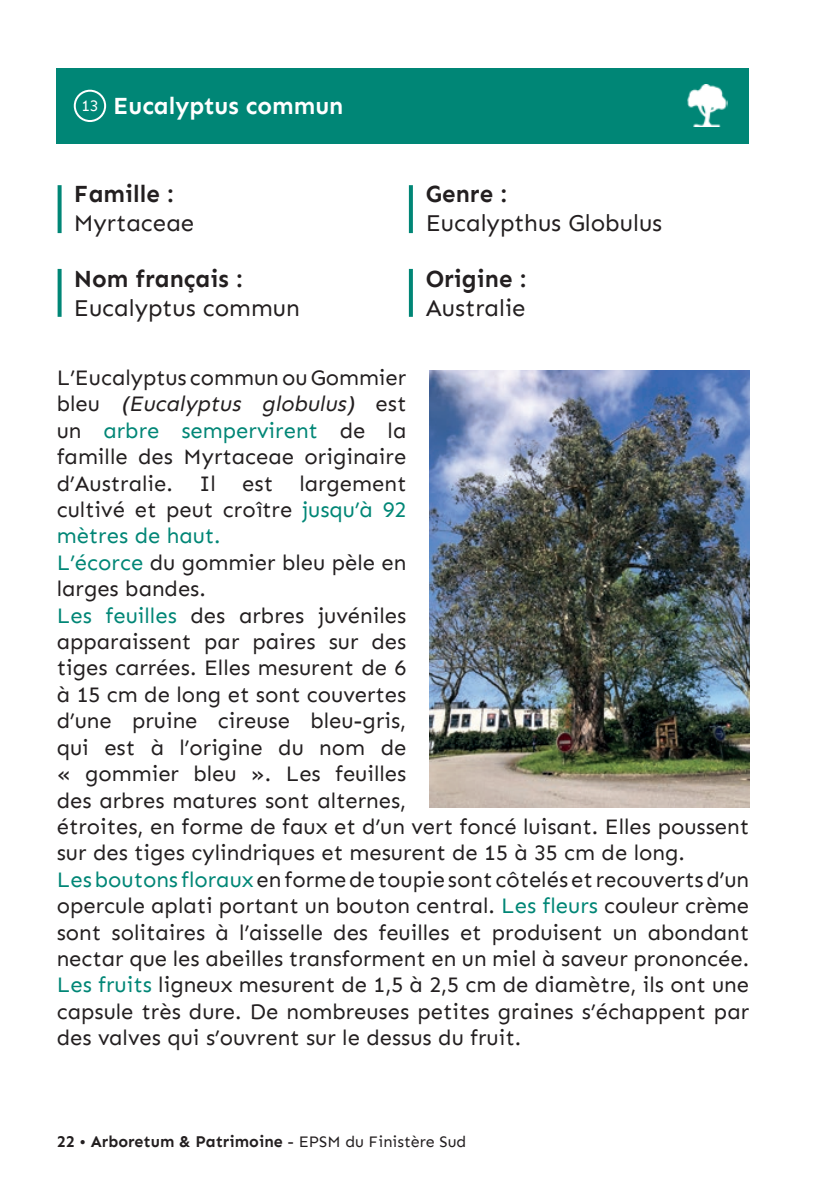
<style>
.page{position:relative;width:840px;height:1191px;background:#fff}
.page>*{position:absolute;margin:0;border:0;box-sizing:border-box;transform-origin:0 0}
.t1{font:24px/28.8px "Sen";color:#231f20}
.t2{font:700 24px "Sen";color:#fff}
.t3{font:22px/26.4px "Sen";color:#231f20;text-align:justify}
.t4{font:700 16px "Sen";color:#231f20}
.t5{font:16px "Sen";color:#fff}
.s1{font-weight:700}
.s2{font-style:italic}
.s3{color:#008676}
.s4{font-weight:400}
</style>
<div class="page">
<div style="left:57px;top:68px;width:691px;height:76px;background:#008676"></div>
<div style="left:74px;top:90px;width:32px;height:32px;border:2px solid #fff;border-radius:50%"></div>
<img style="left:687px;top:85px;width:40px;height:42px">
<svg style="left:58px;top:185px;width:4px;height:48px"></svg>
<svg style="left:408px;top:185px;width:4px;height:48px"></svg>
<svg style="left:58px;top:269px;width:4px;height:48px"></svg>
<svg style="left:408px;top:269px;width:4px;height:48px"></svg>
<img style="left:429px;top:371px;width:319px;height:436px">
<p class="t5" style="left:81px;top:96px;width:19px">13</p>
<p class="t2" style="left:113px;top:92px;width:232px">Eucalyptus commun</p>
<p class="t1" style="left:74px;top:180px;width:122px"><span class="s1">Famille :<br></span>Myrtaceae</p>
<p class="t1" style="left:425px;top:180px;width:238px"><span class="s1">Genre :<br></span>Eucalypthus Globulus</p>
<p class="t1" style="left:74px;top:265px;width:227px"><span class="s1">Nom français :<br></span>Eucalyptus commun</p>
<p class="t1" style="left:425px;top:265px;width:103px"><span class="s1">Origine :<br></span>Australie</p>
<p class="t3" style="left:57px;top:364px;width:351px">L’Eucalyptus commun ou Gommier b l e u <span class="s2">(Eucalyptus globulus)</span> e s t un <span class="s3">arbre sempervirent</span> de la famille des Myrtaceae originaire d’Australie. Il est largement cultivé et peut croître <span class="s3">jusqu’à 92 mètres de haut.</span></p>
<p class="t3" style="left:57px;top:549px;width:351px"><span class="s3">L’écorce</span> du gommier bleu pèle en larges bandes.</p>
<p class="t3" style="left:57px;top:602px;width:693px;text-align:left"><span class="s3">Les feuilles</span> des arbres juvéniles<br>apparaissent par paires sur des<br>tiges carrées. Elles mesurent de 6<br>à 15 cm de long et sont couvertes<br>d’une pruine cireuse bleu-gris,<br>qui est à l’origine du nom de<br>« gommier bleu ». Les feuilles<br>des arbres matures sont alternes,<br>étroites, en forme de faux et d’un vert foncé luisant. Elles poussent sur des tiges cylindriques et mesurent de 15 à 35 cm de long.</p>
<p class="t3" style="left:57px;top:866px;width:693px"><span class="s3">Les boutons floraux</span> en forme de toupie sont côtelés et recouverts d’un opercule aplati portant un bouton central. <span class="s3">Les fleurs</span> couleur crème sont solitaires à l’aisselle des feuilles et produisent un abondant nectar que les abeilles transforment en un miel à saveur prononcée.<br><span class="s3">Les fruits</span> ligneux mesurent de 1,5 à 2,5 cm de diamètre, ils ont une capsule très dure. De nombreuses petites graines s’échappent par des valves qui s’ouvrent sur le dessus du fruit.</p>
<p class="t4" style="left:57px;top:1133px;width:411px">22 <span class="s4">•</span> Arboretum &amp; Patrimoine <span class="s4">- EPSM du Finistère Sud</span></p>
</div>
